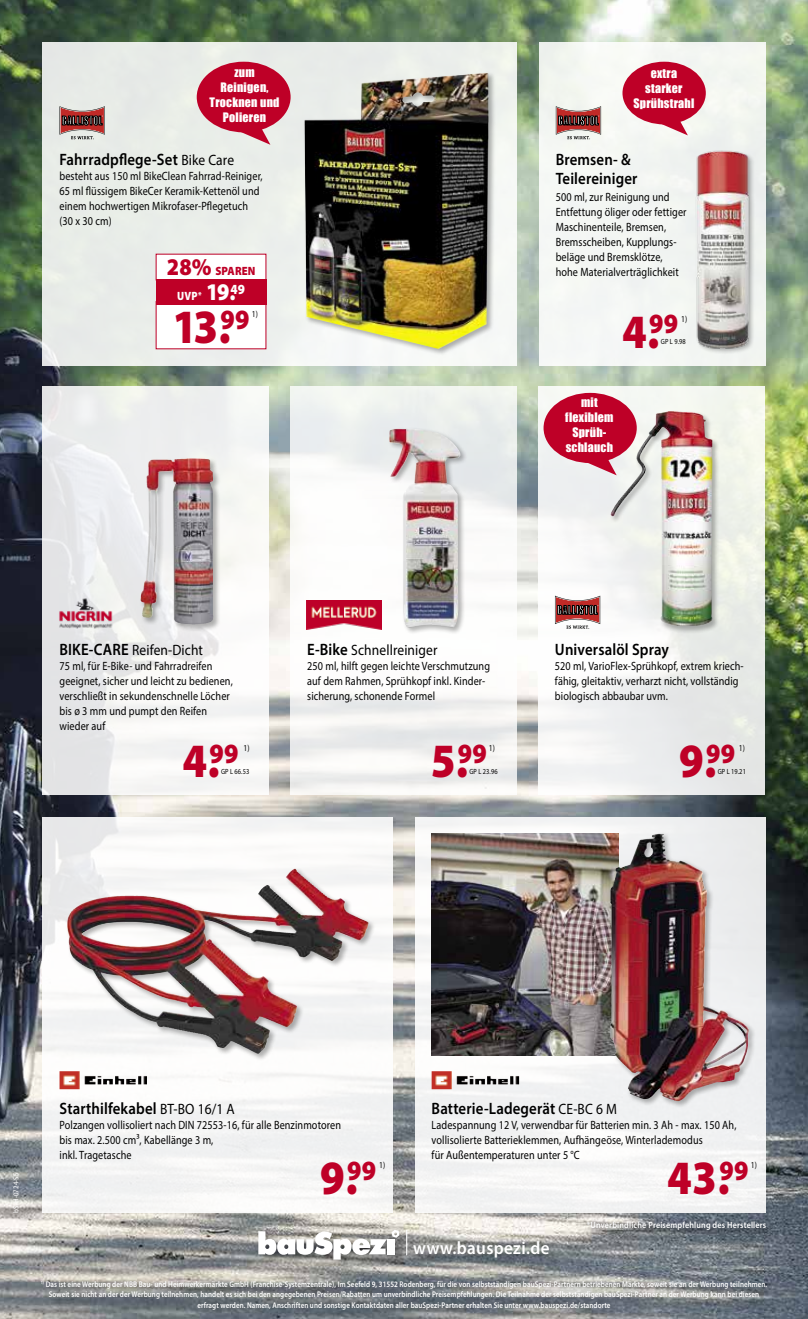
<style>
.page{position:relative;width:808px;height:1319px;background:#fff}
.page>*{position:absolute;margin:0;border:0;box-sizing:border-box;transform-origin:0 0}
.t1{font:900 48px "Myriad Pro";color:#be0027;scale:.9 1}
.t2{font:900 28.05px "Myriad Pro";color:#be0027;scale:.9 1}
.t3{font:600 18px "Myriad Pro";letter-spacing:.02em;color:#fff;scale:.95 1}
.t4{font:600 16.5px/19.5px "Myriad Pro";letter-spacing:.01em;color:#000;scale:.9 1}
.t5{font:15px "Myriad Pro";letter-spacing:.01em;color:#000;scale:.9 1}
.t6{font:12px/15px "Myriad Pro";letter-spacing:.01em;color:#000;scale:.85 1}
.t7{font:12px/15px "Impact";letter-spacing:.02em;color:#fff;text-align:center}
.t8{font:900 12px "Myriad Pro";color:#fff;scale:.85 1}
.t9{font:900 12px "Myriad Pro";letter-spacing:.01em;color:#be0027;scale:.9 1}
.t10{font:600 9px "Myriad Pro";letter-spacing:.02em;color:#fff;scale:.9 1}
.t11{font:9px "Myriad Pro";color:#000;scale:.85 1}
.t12{font:600 8.25px/10.5px "Myriad Pro";letter-spacing:.01em;color:#fff;text-align:center;scale:.85 1}
.t13{font:7.5px "Myriad Pro";letter-spacing:.01em;color:#000;scale:.85 1}
.t14{font:7.5px "Myriad Pro";letter-spacing:.02em;color:#fff;scale:.9 1}
.s1{font-weight:400;font-size:15px}
.s2{font-size:24px}
.s3{font-weight:600;font-size:16.5px}
</style>
<div class="page">
<img style="left:0;top:0;width:808px;height:1318px">
<div style="left:254px;top:1225px;width:308px;height:47px;background:#000;opacity:.5"></div>
<svg style="left:258px;top:1229px;width:141px;height:30px"></svg>
<div style="left:387px;top:1238px;width:8px;height:16px;background:#fff"></div>
<svg style="left:406px;top:1229px;width:1px;height:26px"></svg>
<div style="left:43px;top:816px;width:350px;height:396px;background:#f6f6f5"></div>
<div style="left:415px;top:816px;width:350px;height:396px;background:#f3f3f3"></div>
<svg style="left:583px;top:1216px;width:196px;height:25px;background:#71787e"></svg>
<div style="left:43px;top:43px;width:474px;height:323px;background:linear-gradient(to right,#e6e9e5,#f0f3f0)"></div>
<div style="left:539px;top:43px;width:226px;height:323px;background:#f4f6f3"></div>
<div style="left:43px;top:386px;width:226px;height:408px;background:linear-gradient(to right,#e5e6e8,#fbfbf9)"></div>
<svg style="left:290px;top:386px;width:227px;height:408px"></svg>
<svg style="left:538px;top:386px;width:226px;height:408px;fill:#f0f2ef"></svg>
<div style="left:37px;top:1276px;width:742px;height:42px;background:#000;opacity:.5"></div>
<svg style="left:60px;top:106px;width:45px;height:33px"></svg>
<svg style="left:556px;top:106px;width:45px;height:33px"></svg>
<img style="left:695px;top:150px;width:60px;height:204px">
<div style="left:303px;top:71px;width:193px;height:285px;background:#000;opacity:.3"></div>
<img style="left:304px;top:72px;width:185px;height:277px">
<div style="left:156px;top:254px;width:110px;height:26px;background:#fff"></div>
<div style="left:156px;top:301px;width:110px;height:48px;background:#fff"></div>
<div style="left:156px;top:279px;width:110px;height:26px;background:#be0027"></div>
<div style="left:139px;top:456px;width:81px;height:175px;background:#000;opacity:.3"></div>
<img style="left:140px;top:458px;width:47px;height:159px">
<div style="left:387px;top:427px;width:81px;height:208px;background:#000;opacity:.3"></div>
<img style="left:389px;top:428px;width:75px;height:200px">
<div style="left:609px;top:409px;width:111px;height:224px;background:#000;opacity:.3"></div>
<img style="left:610px;top:411px;width:58px;height:106px">
<img style="left:306px;top:600px;width:76px;height:29px">
<img style="left:56px;top:596px;width:59px;height:34px">
<svg style="left:555px;top:595px;width:45px;height:34px"></svg>
<div style="left:543px;top:393px;width:94px;height:70px;background:#be0027;border-radius:50%"></div>
<svg style="left:582px;top:456px;width:35px;height:19px"></svg>
<div style="left:197px;top:62px;width:94px;height:70px;background:#be0027;border-radius:50%"></div>
<svg style="left:236px;top:126px;width:34px;height:19px"></svg>
<div style="left:622px;top:62px;width:84px;height:62px;background:#be0027;border-radius:50%"></div>
<svg style="left:657px;top:118px;width:31px;height:17px"></svg>
<div style="left:66px;top:867px;width:310px;height:193px;background:#000;opacity:.3"></div>
<img style="left:261px;top:869px;width:62px;height:46px">
<img style="left:432px;top:833px;width:177px;height:221px">
<div style="left:609px;top:832px;width:147px;height:276px;background:#000;opacity:.3"></div>
<img style="left:610px;top:834px;width:46px;height:188px">
<img style="left:60px;top:1071px;width:87px;height:18px">
<img style="left:432px;top:1071px;width:87px;height:18px">
<p class="t7" style="left:210px;top:65px;width:71px">zum<br>Reinigen,<br>Trocknen und<br>Polieren</p>
<p class="t7" style="left:633px;top:65px;width:62px">extra starker<br>Sprühstrahl</p>
<h3 class="t4" style="left:60px;top:149px;width:195px">Fahrradpflege-Set <span class="s1">Bike Care</span></h3>
<p class="t6" style="left:60px;top:168px;width:240px">besteht aus 150 ml BikeClean Fahrrad-Reiniger, 65 ml flüssigem BikeCer Keramik-Kettenöl und einem hochwertigen Mikrofaser-Pflegetuch (30 x 30 cm)</p>
<p class="t9" style="left:167px;top:263px;width:100px"><span class="s2">28%</span> SPAREN</p>
<p class="t8" style="left:177px;top:288px;width:81px">UVP<sup>*</sup> <span class="s2">19.</span><sup>49</sup></p>
<h2 class="t2" style="left:220px;top:300px;width:34px">99</h2>
<p class="t11" style="left:252px;top:308px;width:9px">1)</p>
<h1 class="t1" style="left:172px;top:295px;width:66px">13.</h1>
<h3 class="t4" style="left:556px;top:149px;width:92px">Bremsen- &amp;<br>Teilereiniger</h3>
<p class="t6" style="left:556px;top:189px;width:155px">500 ml, zur Reinigung und<br>Entfettung öliger oder fettiger<br>Maschinenteile, Bremsen,<br>Bremsscheiben, Kupplungs&shy;beläge und Bremsklötze, hohe Materialverträglichkeit</p>
<h1 class="t1" style="left:622px;top:299px;width:64px">4.<sup>99</sup></h1>
<p class="t11" style="left:681px;top:313px;width:9px">1)</p>
<p class="t13" style="left:661px;top:337px;width:31px">GP L 9.98</p>
<p class="t7" style="left:565px;top:394px;width:50px">mit flexiblem<br>Sprüh&shy;schlauch</p>
<p class="t5" style="left:60px;top:640px;width:161px"><span class="s3">BIKE-CARE</span> Reifen-Dicht</p>
<p class="t6" style="left:60px;top:658px;width:205px">75 ml, für E-Bike- und Fahrradreifen geeignet, sicher und leicht zu bedienen, verschließt in sekundenschnelle Löcher bis ø 3 mm und pumpt den Reifen wieder auf</p>
<p class="t5" style="left:307px;top:640px;width:146px"><span class="s3">E-Bike</span> Schnellreiniger</p>
<p class="t6" style="left:307px;top:658px;width:217px">250 ml, hilft gegen leichte Verschmutzung auf dem Rahmen, Sprühkopf inkl. Kinder&shy;sicherung, schonende Formel</p>
<h3 class="t4" style="left:555px;top:639px;width:128px">Universalöl Spray</h3>
<p class="t6" style="left:555px;top:658px;width:223px">520 ml, VarioFlex-Sprühkopf, extrem kriech&shy;fähig, gleitaktiv, verharzt nicht, vollständig biologisch abbaubar uvm.</p>
<h1 class="t1" style="left:182px;top:729px;width:64px">4.<sup>99</sup></h1>
<h1 class="t1" style="left:431px;top:729px;width:64px">5.<sup>99</sup></h1>
<h1 class="t1" style="left:679px;top:729px;width:64px">9.<sup>99</sup></h1>
<p class="t11" style="left:244px;top:742px;width:9px">1)</p>
<p class="t11" style="left:489px;top:742px;width:9px">1)</p>
<p class="t11" style="left:739px;top:742px;width:9px">1)</p>
<p class="t13" style="left:221px;top:766px;width:35px">GP L 66.53</p>
<p class="t13" style="left:469px;top:766px;width:35px">GP L 23.96</p>
<p class="t13" style="left:718px;top:766px;width:35px">GP L 19.21</p>
<p class="t14" style="left:11px;top:1212px;width:46px;rotate:-90deg">bS-H-0724-S5</p>
<h3 class="t4" style="left:60px;top:1098px;width:196px">Starthilfekabel <span class="s1">BT-BO 16/1 A</span></h3>
<p class="t6" style="left:60px;top:1117px;width:333px">Polzangen vollisoliert nach DIN 72553-16, für alle Benzinmotoren bis max. 2.500 cm³, Kabellänge 3 m,<br>inkl. Tragetasche</p>
<h3 class="t4" style="left:432px;top:1098px;width:207px">Batterie-Ladegerät <span class="s1">CE-BC 6 M</span></h3>
<p class="t6" style="left:432px;top:1117px;width:360px">Ladespannung 12 V, verwendbar für Batterien min. 3 Ah - max. 150 Ah, vollisolierte Batterieklemmen, Aufhängeöse, Winterlademodus<br>für Außentemperaturen unter 5 °C</p>
<h1 class="t1" style="left:320px;top:1145px;width:64px">9.<sup>99</sup></h1>
<h1 class="t1" style="left:667px;top:1145px;width:92px">43.<sup>99</sup></h1>
<p class="t11" style="left:379px;top:1159px;width:9px">1)</p>
<p class="t11" style="left:751px;top:1159px;width:9px">1)</p>
<h3 class="t3" style="left:413px;top:1236px;width:145px">www.bauspezi.de</h3>
<p class="t10" style="left:587px;top:1218px;width:201px">*Unverbindliche Preisempfehlung des Herstellers</p>
<p class="t12" style="left:41px;top:1278px;width:856px"><sup>1)</sup> Das ist eine Werbung der NBB Bau- und Heimwerkermärkte GmbH (Franchise-Systemzentrale), Im Seefeld 9, 31552 Rodenberg, für die von selbstständigen bauSpezi-Partnern betriebenen Märkte, soweit sie an der Werbung teilnehmen.<br>Soweit sie nicht an der der Werbung teilnehmen, handelt es sich bei den angegebenen Preisen/Rabatten um unverbindliche Preisempfehlungen. Die Teilnahme der selbstständigen bauSpezi-Partner an der Werbung kann bei diesen erfragt werden. Namen, Anschriften und sonstige Kontaktdaten aller bauSpezi-Partner erhalten Sie unter www.bauspezi.de/standorte</p>
</div>
